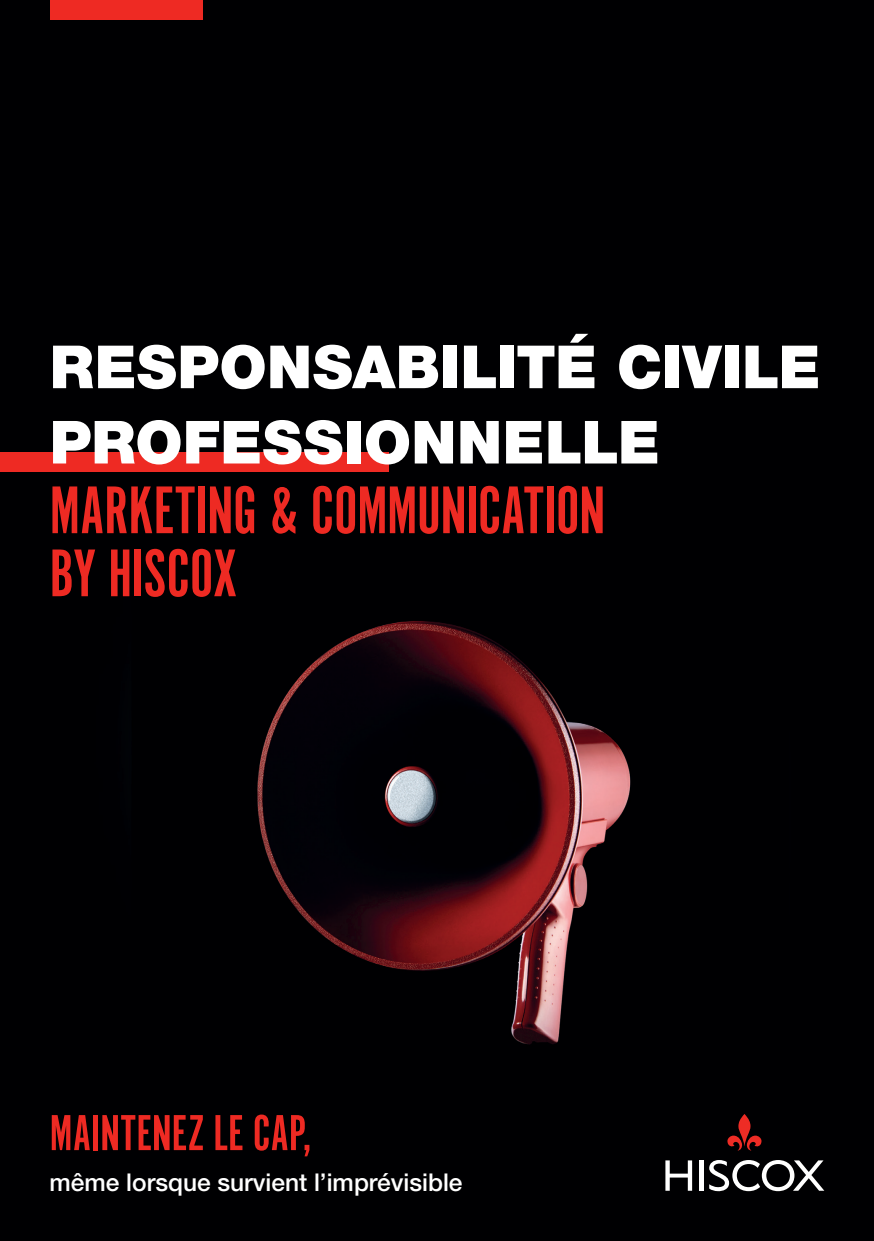
<style>
.page{position:relative;width:874px;height:1241px;background:#fff}
.page>*{position:absolute;margin:0;border:0;box-sizing:border-box;transform-origin:0 0}
.t1{font:70px/63px "Alternate Got No 1 D";letter-spacing:-.01em;color:#ee2a23}
.t2{font:900 59.5px/75.2px "Helvetica Neue LT Std";letter-spacing:.005em;color:#fff}
.t3{font:52.5px "Alternate Got No 1 D";color:#ee2a23}
.t4{font:500 24.5px "Helvetica Neue LT Std";color:#fff}
</style>
<div class="page">
<div style="left:0;top:0;width:873px;height:1240px;background:#000002"></div>
<div style="left:50px;top:0;width:152px;height:20px;background:#ee2a23"></div>
<svg style="left:727px;top:1113px;width:34px;height:37px"></svg>
<div style="left:698px;top:1160px;width:5px;height:30px;background:#fff"></div>
<svg style="left:665px;top:1160px;width:26px;height:30px"></svg>
<svg style="left:708px;top:1159px;width:115px;height:31px"></svg>
<div style="left:0;top:452px;width:388px;height:19px;background:#ee2a23"></div>
<p class="t2" style="left:50px;top:329px;width:772px">RESPONSABILITÉ CIVILE<br>PROFESSIONNELLE</p>
<p class="t1" style="left:50px;top:480px;width:557px">MARKETING &amp; COMMUNICATION<br>BY HISCOX</p>
<p class="t3" style="left:50px;top:1104px;width:263px">MAINTENEZ LE CAP,</p>
<p class="t4" style="left:50px;top:1167px;width:414px">même lorsque survient l’imprévisible</p>
</div>
